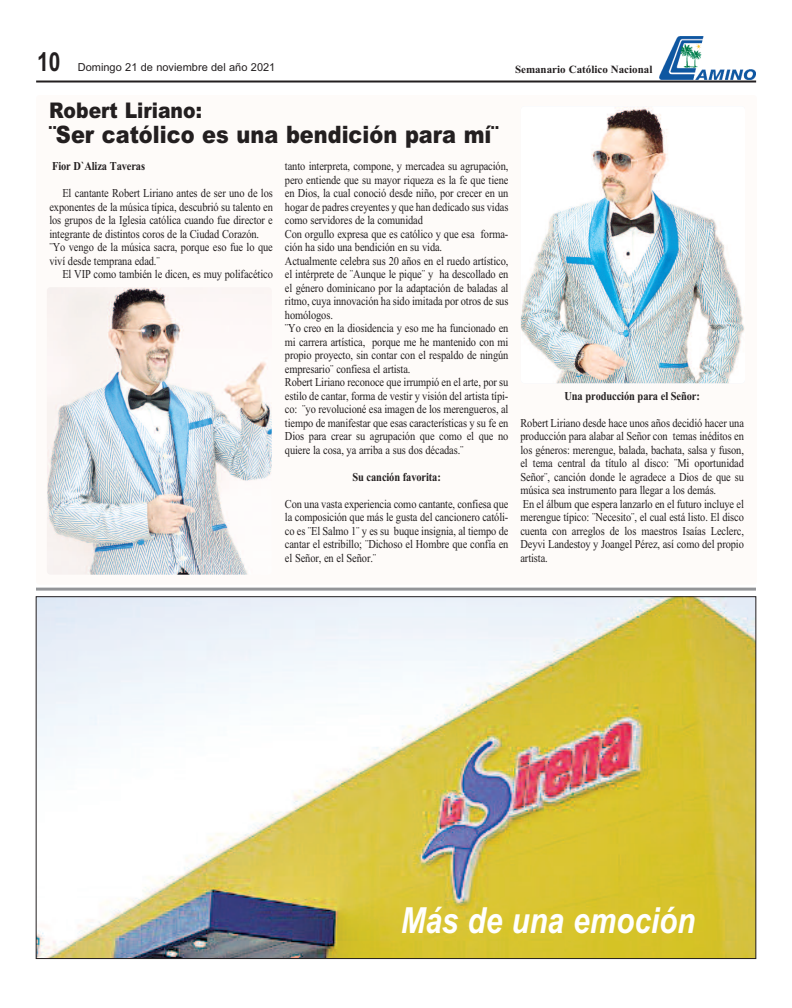
<style>
.page{position:relative;width:792px;height:1008px;background:#fff}
.page>*{position:absolute;margin:0;border:0;box-sizing:border-box;transform-origin:0 0}
.t1{font:36px "Arial Bold Italic MT OTF";color:#fff;scale:.83 1}
.t2{font:700 26.2px "Arial";color:#231f20;scale:.8 1}
.t3{font:900 24px "Arial";color:#231f20;scale:.87 1}
.t4{font:900 21.6px "Arial";color:#231f20;scale:.87 1}
.t5{font:12px/13.5px "Times New Roman";letter-spacing:-.01em;color:#231f20;scale:.87 1}
.t6{font:700 12px "Times New Roman";letter-spacing:-.01em;color:#231f20;scale:.87 1}
.t7{font:11px "Arial";color:#231f20}
.t8{font:700 11px "Times New Roman";color:#231f20}
</style>
<div class="page">
<hr style="left:36px;top:81px;width:720px;height:2px;background:#231f20">
<hr style="left:36px;top:588px;width:720px;height:3px;background:#939598">
<img style="left:38px;top:599px;width:716px;height:358px">
<img style="left:659px;top:36px;width:97px;height:44px">
<img style="left:47px;top:287px;width:225px;height:288px;border-radius:4px">
<img style="left:521px;top:106px;width:224px;height:277px;border-radius:4px">
<h2 class="t2" style="left:37px;top:46px;width:31px">10</h2>
<p class="t7" style="left:78px;top:60px;width:199px">Domingo 21 de noviembre del año 2021</p>
<p class="t8" style="left:515px;top:63px;width:139px">Semanario Católico Nacional</p>
<h3 class="t4" style="left:49px;top:97px;width:177px">Robert Liriano:</h3>
<h3 class="t3" style="left:49px;top:121px;width:518px">¨Ser católico es una bendición para mí¨</h3>
<p class="t6" style="left:52px;top:159px;width:108px">Fior D`Aliza Taveras</p>
<p class="t5" style="left:49px;top:186px;width:258px;text-indent:13px">El cantante Robert Liriano antes de ser uno de los exponentes de la música típica, descubrió su talento en los grupos de la Iglesia católica cuando fue director e integrante de distintos coros de la Ciudad Corazón. ¨Yo vengo de la música sacra, porque eso fue lo que viví desde temprana edad.¨</p>
<p class="t5" style="left:62px;top:267px;width:244px">El VIP como también le dicen, es muy polifacético</p>
<p class="t5" style="left:285px;top:159px;width:258px">tanto interpreta, compone, y mercadea su agrupación, pero entiende que su mayor riqueza es la fe que tiene en Dios, la cual conoció desde niño, por crecer en un hogar de padres creyentes y que han dedicado sus vidas como servidores de la comunidad<br>Con orgullo expresa que es católico y que esa forma&shy;ción ha sido una bendición en su vida.<br>Actualmente celebra sus 20 años en el ruedo artístico, el intérprete de ¨Aunque le pique¨ y ha descollado en el género dominicano por la adaptación de baladas al ritmo, cuya innovación ha sido imitada por otros de sus homólogos.<br>¨Yo creo en la diosidencia y eso me ha funcionado en mi carrera artística, porque me he mantenido con mi propio proyecto, sin contar con el respaldo de ningún empresario¨ confiesa el artista.<br>Robert Liriano reconoce que irrumpió en el arte, por su estilo de cantar, forma de vestir y visión del artista típi&shy;co: ¨yo revolucioné esa imagen de los merengueros, al tiempo de manifestar que esas características y su fe en Dios para crear su agrupación que como el que no quiere la cosa, ya arriba a sus dos décadas.¨</p>
<p class="t6" style="left:353px;top:470px;width:103px">Su canción favorita:</p>
<p class="t5" style="left:285px;top:497px;width:258px;text-align:justify">Con una vasta experiencia como cantante, confiesa que la composición que más le gusta del cancionero católi&shy;co es ¨El Salmo 1¨ y es su buque insignia, al tiempo de cantar el estribillo; ¨Dichoso el Hombre que confía en el Señor, en el Señor.¨</p>
<p class="t6" style="left:564px;top:388px;width:157px">Una producción para el Señor:</p>
<p class="t5" style="left:520px;top:416px;width:258px">Robert Liriano desde hace unos años decidió hacer una producción para alabar al Señor con temas inéditos en los géneros: merengue, balada, bachata, salsa y fuson, el tema central da título al disco: ¨Mi oportunidad Señor¨, canción donde le agradece a Dios de que su música sea instrumento para llegar a los demás.<br>En el álbum que espera lanzarlo en el futuro incluye el merengue típico: ¨Necesito¨, el cual está listo. El disco cuenta con arreglos de los maestros Isaías Leclerc, Deyvi Landestoy y Joangel Pérez, así como del propio artista.</p>
<h1 class="t1" style="left:401px;top:899px;width:357px">Más de una emoción</h1>
</div>
